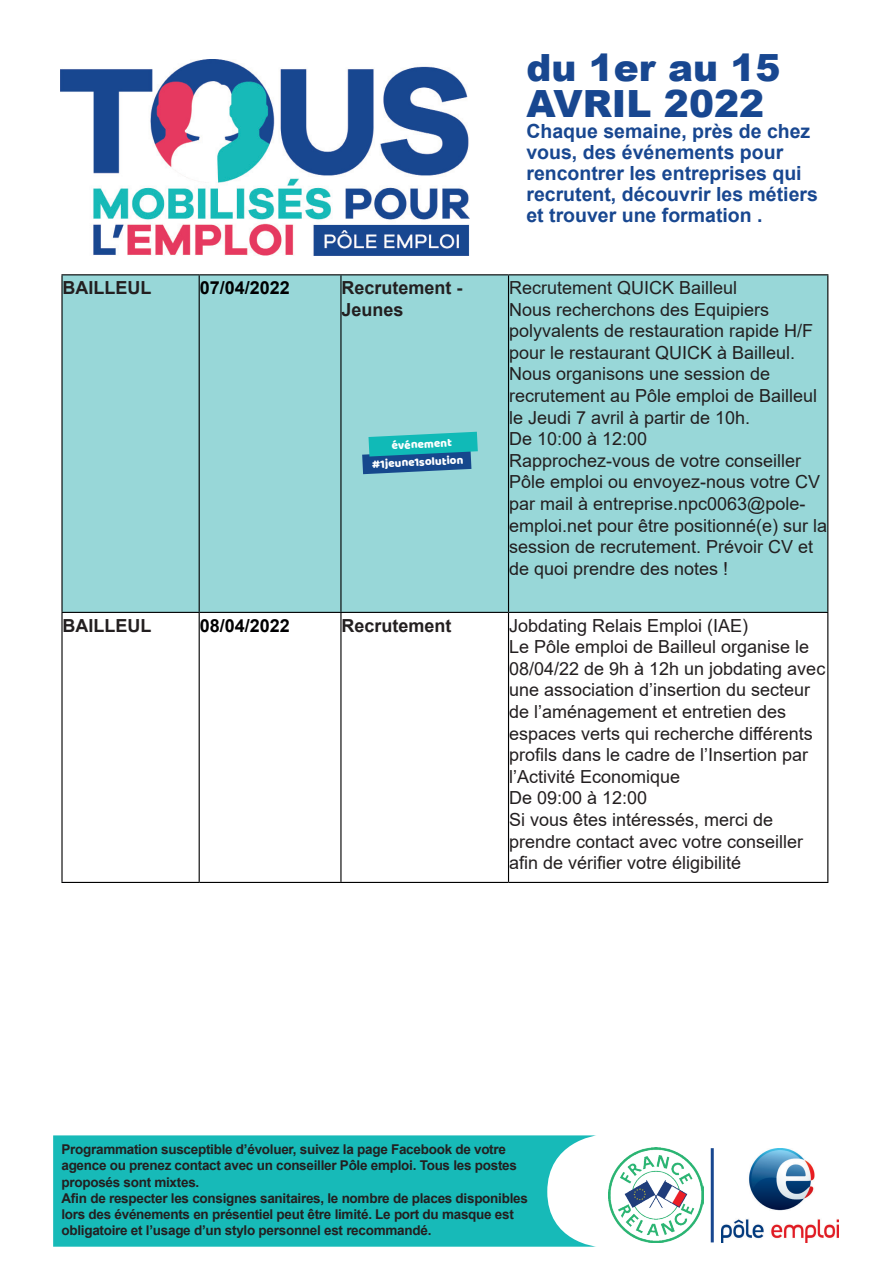
<style>
.page{position:relative;width:893px;height:1263px;background:#fff}
.page>*{position:absolute;margin:0;border:0;box-sizing:border-box;transform-origin:0 0}
.t1{font:900 37.5px/36px "Arial";color:#184790}
.t2{font:700 19.5px/21px "Arial";color:#184790}
.t3{font:18px/21.6px "Arial";color:#231f20}
.t4{font:700 18px/21.6px "Arial";color:#231f20}
.t5{font:700 18px "Arial";color:#000001}
.t6{font:700 13.5px/16.2px "Arial";letter-spacing:-.02em;color:#231f20}
.t7{font:11.7px "Baloo";color:#fff}
</style>
<div class="page">
<img style="left:61px;top:59px;width:409px;height:196px">
<img style="left:721px;top:1148px;width:118px;height:94px">
<img style="left:608px;top:1148px;width:95px;height:94px">
<hr style="left:711px;top:1148px;width:3px;height:94px;background:#184790">
<svg style="left:53px;top:1135px;width:543px;height:112px;background:#28bfbd"></svg>
<div style="left:63px;top:275px;width:764px;height:337px;background:#98d7d8"></div>
<hr style="left:61px;top:274px;width:138px;height:1px;background:#000001">
<hr style="left:199px;top:274px;width:142px;height:1px;background:#000001">
<hr style="left:341px;top:274px;width:167px;height:1px;background:#000001">
<hr style="left:508px;top:274px;width:320px;height:1px;background:#000001">
<hr style="left:61px;top:612px;width:138px;height:1px;background:#000001">
<hr style="left:199px;top:612px;width:142px;height:1px;background:#000001">
<hr style="left:341px;top:612px;width:167px;height:1px;background:#000001">
<hr style="left:508px;top:612px;width:320px;height:1px;background:#000001">
<hr style="left:61px;top:882px;width:138px;height:1px;background:#000001">
<hr style="left:199px;top:882px;width:142px;height:1px;background:#000001">
<hr style="left:341px;top:882px;width:167px;height:1px;background:#000001">
<hr style="left:508px;top:882px;width:320px;height:1px;background:#000001">
<hr style="left:61px;top:275px;width:2px;height:337px;background:#000001">
<hr style="left:61px;top:613px;width:2px;height:269px;background:#000001">
<hr style="left:199px;top:275px;width:1px;height:337px;background:#000001">
<hr style="left:340px;top:275px;width:1px;height:337px;background:#000001">
<hr style="left:508px;top:275px;width:1px;height:337px;background:#000001">
<hr style="left:827px;top:275px;width:1px;height:337px;background:#000001">
<hr style="left:199px;top:613px;width:1px;height:269px;background:#000001">
<hr style="left:340px;top:613px;width:1px;height:269px;background:#000001">
<hr style="left:508px;top:613px;width:1px;height:269px;background:#000001">
<hr style="left:827px;top:613px;width:1px;height:269px;background:#000001">
<svg style="left:362px;top:432px;width:116px;height:42px;background:#2a92ac"></svg>
<h1 class="t1" style="left:526px;top:48px;width:256px">du 1er au 15<br>AVRIL 2022</h1>
<p class="t2" style="left:526px;top:121px;width:293px">Chaque semaine, près de chez vous, des événements pour rencontrer les entreprises qui recrutent, découvrir les métiers et trouver une formation .</p>
<p class="t4" style="left:63px;top:277px;width:90px">BAILLEUL</p>
<p class="t5" style="left:200px;top:275px;width:92px">07/04/2022</p>
<p class="t4" style="left:341px;top:277px;width:123px">Recrutement -<br>Jeunes</p>
<p class="t3" style="left:509px;top:277px;width:320px">Recrutement QUICK Bailleul<br>Nous recherchons des Equipiers polyvalents de restauration rapide H/F pour le restaurant QUICK à Bailleul.<br>Nous organisons une session de recrutement au Pôle emploi de Bailleul le Jeudi 7 avril à partir de 10h.<br>De 10:00 à 12:00<br>Rapprochez-vous de votre conseiller Pôle emploi ou envoyez-nous votre CV par mail à entreprise.npc0063@pole&shy;emploi.net pour être positionné(e) sur la session de recrutement. Prévoir CV et de quoi prendre des notes !</p>
<p class="t7" style="left:391px;top:438px;width:62px;rotate:-3deg">événement</p>
<p class="t7" style="left:371px;top:457px;width:93px;rotate:-3deg">#1jeune1solution</p>
<p class="t4" style="left:63px;top:614px;width:90px">BAILLEUL</p>
<p class="t5" style="left:200px;top:612px;width:92px">08/04/2022</p>
<p class="t4" style="left:341px;top:614px;width:112px">Recrutement</p>
<p class="t3" style="left:509px;top:614px;width:318px">Jobdating Relais Emploi (IAE)<br>Le Pôle emploi de Bailleul organise le 08/04/22 de 9h à 12h un jobdating avec une association d’insertion du secteur de l’aménagement et entretien des espaces verts qui recherche différents profils dans le cadre de l’Insertion par l’Activité Economique<br>De 09:00 à 12:00<br>Si vous êtes intéressés, merci de prendre contact avec votre conseiller afin de vérifier votre éligibilité</p>
<p class="t6" style="left:61px;top:1141px;width:468px">Programmation susceptible d’évoluer, suivez la page Facebook de votre agence ou prenez contact avec un conseiller Pôle emploi. Tous les postes proposés sont mixtes.<br>Afin de respecter les consignes sanitaires, le nombre de places disponibles lors des événements en présentiel peut être limité. Le port du masque est obligatoire et l’usage d’un stylo personnel est recommandé.</p>
</div>
